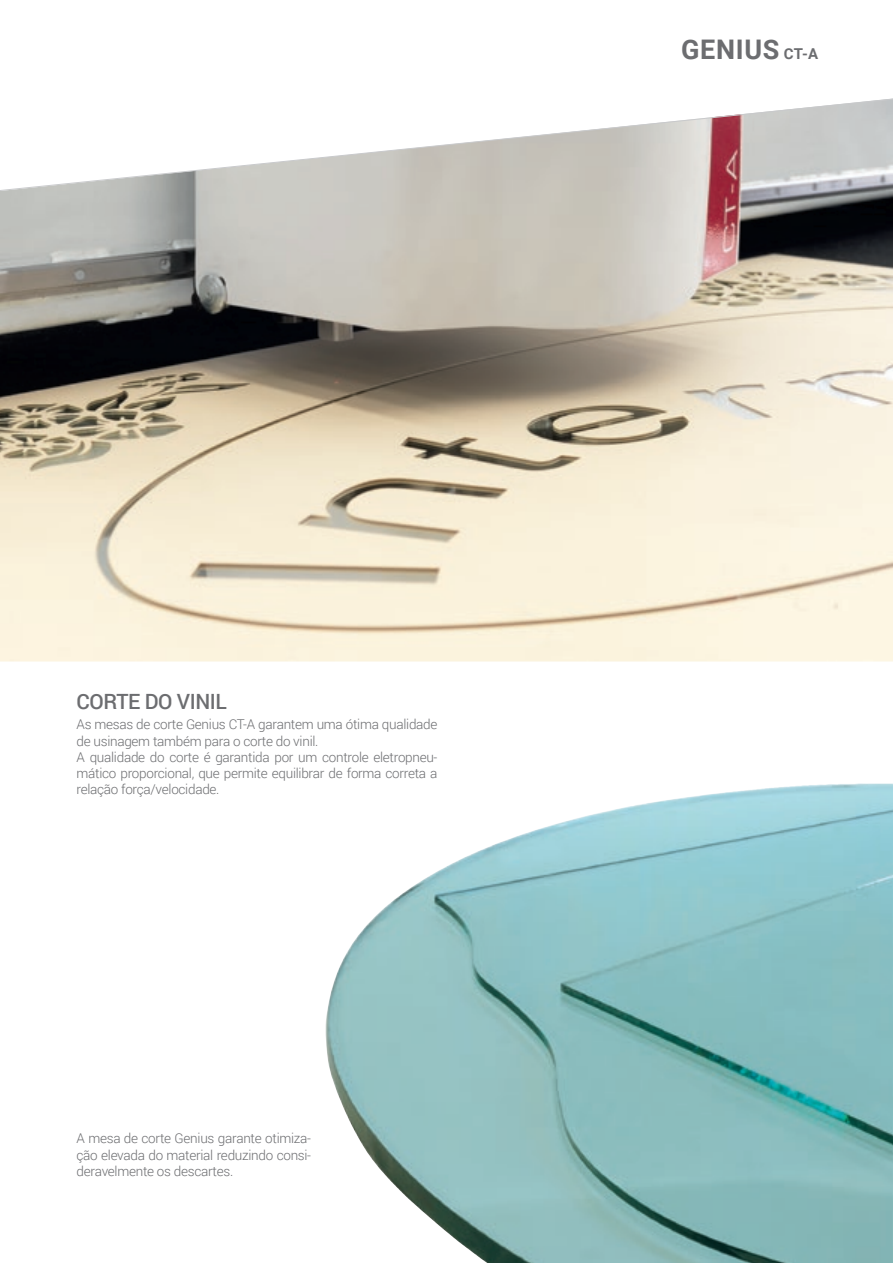
<style>
.page{position:relative;width:893px;height:1263px;background:#fff}
.page>*{position:absolute;margin:0;border:0;box-sizing:border-box;transform-origin:0 0}
.t1{font:700 27px "Roboto";letter-spacing:.025em;color:#6c6d70}
.t2{font:500 21px "Roboto";letter-spacing:-.02em;color:#6c6d70}
.t3{font:300 13.5px/16.2px "Roboto";letter-spacing:-.02em;color:#6c6d70;text-align:justify}
.s1{font-size:15px}
</style>
<div class="page">
<img style="left:325px;top:783px;width:568px;height:480px">
<img style="left:0;top:285px;width:893px;height:376px">
<svg style="left:0;top:98px;width:893px;height:187px"></svg>
<p class="t1" style="left:681px;top:30px;width:138px">GENIUS <span class="s1">CT-A</span></p>
<p class="t2" style="left:77px;top:687px;width:152px">CORTE DO VINIL</p>
<p class="t3" style="left:77px;top:716px;width:362px">As mesas de corte Genius CT-A garantem uma ótima qualidade de usinagem também para o corte do vinil.</p>
<p class="t3" style="left:77px;top:748px;width:362px">A qualidade do corte é garantida por um controle eletropneu&shy;mático proporcional, que permite equilibrar de forma correta a relação força/velocidade.</p>
<p class="t3" style="left:77px;top:1130px;width:236px">A mesa de corte Genius garante otimiza&shy;ção elevada do material reduzindo consi&shy;deravelmente os descartes.</p>
</div>
